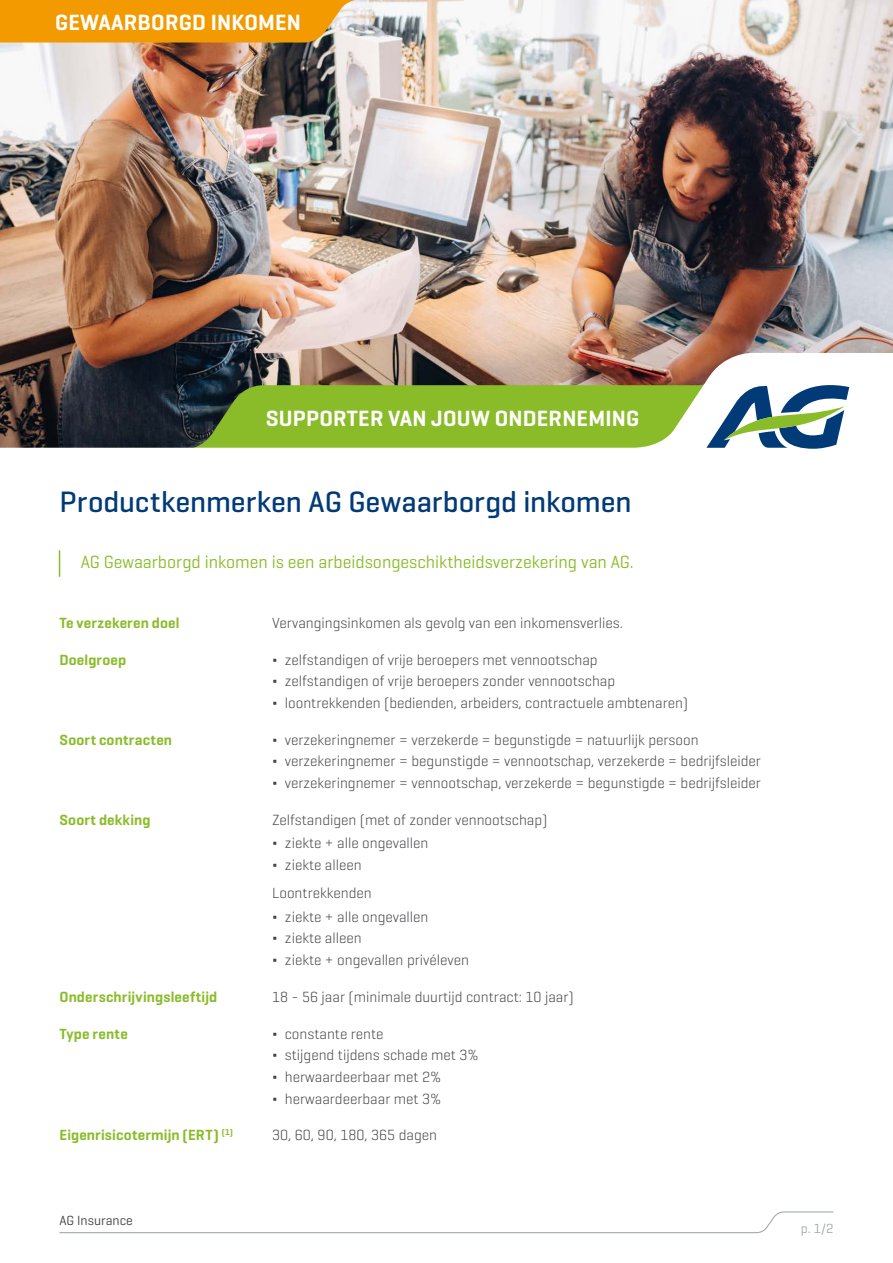
<style>
.page{position:relative;width:893px;height:1263px;background:#fff}
.page>*{position:absolute;margin:0;border:0;box-sizing:border-box;transform-origin:0 0}
.t1{font:500 30px "Geogrotesque";letter-spacing:-.005em;color:#003a77}
.t2{font:600 22.5px "Geogrotesque";letter-spacing:.01em;color:#fff}
.t3{font:18px "Geogrotesque";color:#8abc29}
.t4{font:300 15px/21.6px "Geogrotesque";color:#454347}
.t5{font:600 15px "Geogrotesque";letter-spacing:.01em;color:#8abc29}
.t6{font:13.5px "Geogrotesque";color:#454347}
.t7{font:13.5px "Geogrotesque";color:#a1aab1}
</style>
<div class="page">
<img style="left:0;top:0;width:893px;height:352px">
<svg style="left:59px;top:1211px;width:775px;height:23px"></svg>
<svg style="left:0;top:0;width:364px;height:43px;background:#ef9f13"></svg>
<img style="left:0;top:352px;width:893px;height:96px">
<svg style="left:178px;top:379px;width:671px;height:70px;background:#88ab53"></svg>
<svg style="left:59px;top:550px;width:1px;height:27px"></svg>
<h2 class="t2" style="left:55px;top:8px;width:247px">GEWAARBORGD INKOMEN</h2>
<h2 class="t2" style="left:266px;top:404px;width:375px">SUPPORTER VAN JOUW ONDERNEMING</h2>
<h1 class="t1" style="left:60px;top:483px;width:573px">Productkenmerken AG Gewaarborgd inkomen</h1>
<p class="t3" style="left:81px;top:551px;width:555px">AG Gewaarborgd inkomen is een arbeidsongeschiktheidsverzekering van AG.</p>
<p class="t5" style="left:60px;top:613px;width:121px">Te verzekeren doel</p>
<p class="t4" style="left:272px;top:611px;width:352px">Vervangingsinkomen als gevolg van een inkomensverlies.</p>
<p class="t5" style="left:60px;top:650px;width:68px">Doelgroep</p>
<p class="t4" style="left:272px;top:648px;width:418px">Δ zelfstandigen of vrije beroepers met vennootschap<br>Δ zelfstandigen of vrije beroepers zonder vennootschap<br>Δ loontrekkenden (bedienden, arbeiders, contractuele ambtenaren)</p>
<p class="t5" style="left:60px;top:730px;width:114px">Soort contracten</p>
<p class="t4" style="left:272px;top:728px;width:490px">Δ verzekeringnemer = verzekerde = begunstigde = natuurlijk persoon<br>Δ verzekeringnemer = begunstigde = vennootschap, verzekerde = bedrijfsleider<br>Δ verzekeringnemer = vennootschap, verzekerde = begunstigde = bedrijfsleider</p>
<p class="t5" style="left:59px;top:810px;width:93px">Soort dekking</p>
<p class="t4" style="left:272px;top:807px;width:277px;line-height:23.7px">Zelfstandigen (met of zonder vennootschap)<br>Δ ziekte + alle ongevallen</p>
<p class="t4" style="left:272px;top:850px;width:101px;line-height:28px">Δ ziekte alleen<br>Loontrekkenden</p>
<p class="t4" style="left:272px;top:905px;width:198px">Δ ziekte + alle ongevallen<br>Δ ziekte alleen<br>Δ ziekte + ongevallen privéleven</p>
<p class="t5" style="left:59px;top:987px;width:159px">Onderschrijvingsleeftijd</p>
<p class="t4" style="left:272px;top:985px;width:303px">18 - 56 jaar (minimale duurtijd contract: 10 jaar)</p>
<p class="t5" style="left:59px;top:1024px;width:70px">Type rente</p>
<p class="t4" style="left:272px;top:1022px;width:208px">Δ constante rente<br>Δ stijgend tijdens schade met 3%<br>Δ herwaardeerbaar met 2%<br>Δ herwaardeerbaar met 3%</p>
<p class="t5" style="left:59px;top:1126px;width:175px">Eigenrisicotermijn (ERT) <sup>(1)</sup></p>
<p class="t4" style="left:272px;top:1124px;width:166px">30, 60, 90, 180, 365 dagen</p>
<p class="t6" style="left:60px;top:1212px;width:75px">AG Insurance</p>
<p class="t7" style="left:801px;top:1220px;width:34px">p. 1/2</p>
</div>
